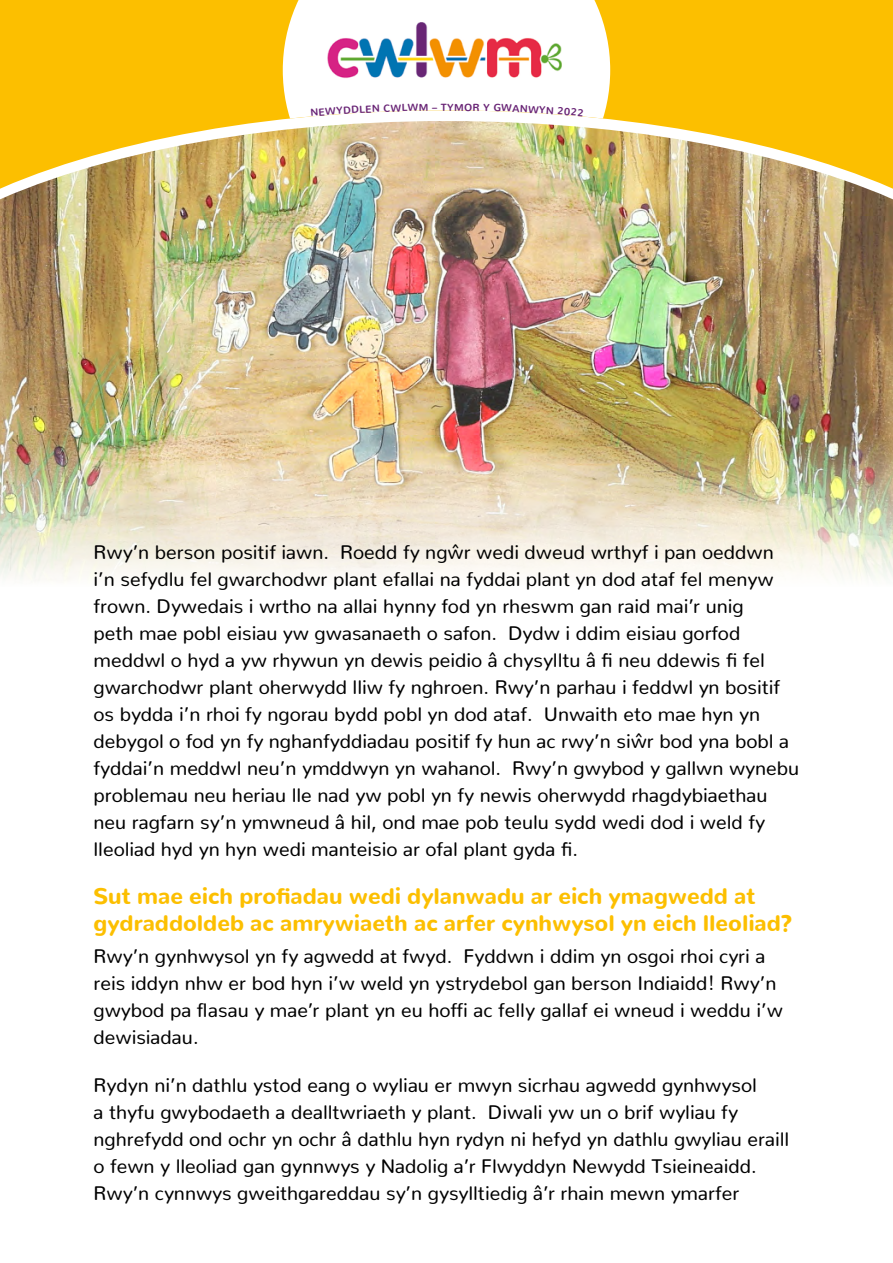
<style>
.page{position:relative;width:893px;height:1263px;background:#fff}
.page>*{position:absolute;margin:0;border:0;box-sizing:border-box;transform-origin:0 0}
.t1{font:900 22.5px/27px "Nunito";color:#fcbf00}
.t2{font:19.5px/27px "Nunito";color:#000}
.t3{font:700 10.35px "Nunito";letter-spacing:.105em;color:#692576}
</style>
<div class="page">
<img style="left:0;top:220px;width:893px;height:361px">
<img style="left:0;top:210px;width:893px;height:10px">
<img style="left:0;top:0;width:893px;height:210px">
<img style="left:283px;top:0;width:327px;height:189px">
<img style="left:309px;top:5px;width:271px;height:90px">
<svg style="left:311px;top:103px;width:117px;height:13px"></svg>
<svg style="left:460px;top:103px;width:28px;height:8px"></svg>
<svg style="left:520px;top:105px;width:63px;height:11px"></svg>
<p class="t3" style="left:430px;top:98px;width:30px">ETTE</p>
<p class="t3" style="left:490px;top:98px;width:30px;rotate:2deg">PRIN</p>
<p class="t3" style="left:372px;top:99px;width:37px;rotate:-2deg">N CWL</p>
<p class="t3" style="left:432px;top:98px;width:33px">– TYM</p>
<p class="t3" style="left:484px;top:98px;width:38px;rotate:2deg">Y GWA</p>
<p class="t2" style="left:94px;top:537px;width:707px">Rwy’n berson positif iawn. Roedd fy ngŵr wedi dweud wrthyf i pan oeddwn i’n sefydlu fel gwarchodwr plant efallai na fyddai plant yn dod ataf fel menyw frown. Dywedais i wrtho na allai hynny fod yn rheswm gan raid mai’r unig<br>peth mae pobl eisiau yw gwasanaeth o safon. Dydw i ddim eisiau gorfod meddwl o hyd a yw rhywun yn dewis peidio â chysylltu â fi neu ddewis fi fel gwarchodwr plant oherwydd lliw fy nghroen. Rwy’n parhau i feddwl yn bositif os bydda i’n rhoi fy ngorau bydd pobl yn dod ataf. Unwaith eto mae hyn yn debygol o fod yn fy nghanfyddiadau positif fy hun ac rwy’n siŵr bod yna bobl a fyddai’n meddwl neu’n ymddwyn yn wahanol. Rwy’n gwybod y gallwn wynebu problemau neu heriau lle nad yw pobl yn fy newis oherwydd rhagdybiaethau neu ragfarn sy’n ymwneud â hil, ond mae pob teulu sydd wedi dod i weld fy lleoliad hyd yn hyn wedi manteisio ar ofal plant gyda fi.</p>
<p class="t1" style="left:94px;top:880px;width:701px">Sut mae eich profiadau wedi dylanwadu ar eich ymagwedd at gydraddoldeb ac amrywiaeth ac arfer cynhwysol yn eich lleoliad?</p>
<p class="t2" style="left:94px;top:940px;width:691px">Rwy’n gynhwysol yn fy agwedd at fwyd. Fyddwn i ddim yn osgoi rhoi cyri a reis iddyn nhw er bod hyn i’w weld yn ystrydebol gan berson Indiaidd! Rwy’n gwybod pa flasau y mae’r plant yn eu hoffi ac felly gallaf ei wneud i weddu i’w dewisiadau.</p>
<p class="t2" style="left:94px;top:1069px;width:697px">Rydyn ni’n dathlu ystod eang o wyliau er mwyn sicrhau agwedd gynhwysol<br>a thyfu gwybodaeth a dealltwriaeth y plant. Diwali yw un o brif wyliau fy nghrefydd ond ochr yn ochr â dathlu hyn rydyn ni hefyd yn dathlu gwyliau eraill o fewn y lleoliad gan gynnwys y Nadolig a’r Flwyddyn Newydd Tsieineaidd.<br>Rwy’n cynnwys gweithgareddau sy’n gysylltiedig â’r rhain mewn ymarfer</p>
</div>
